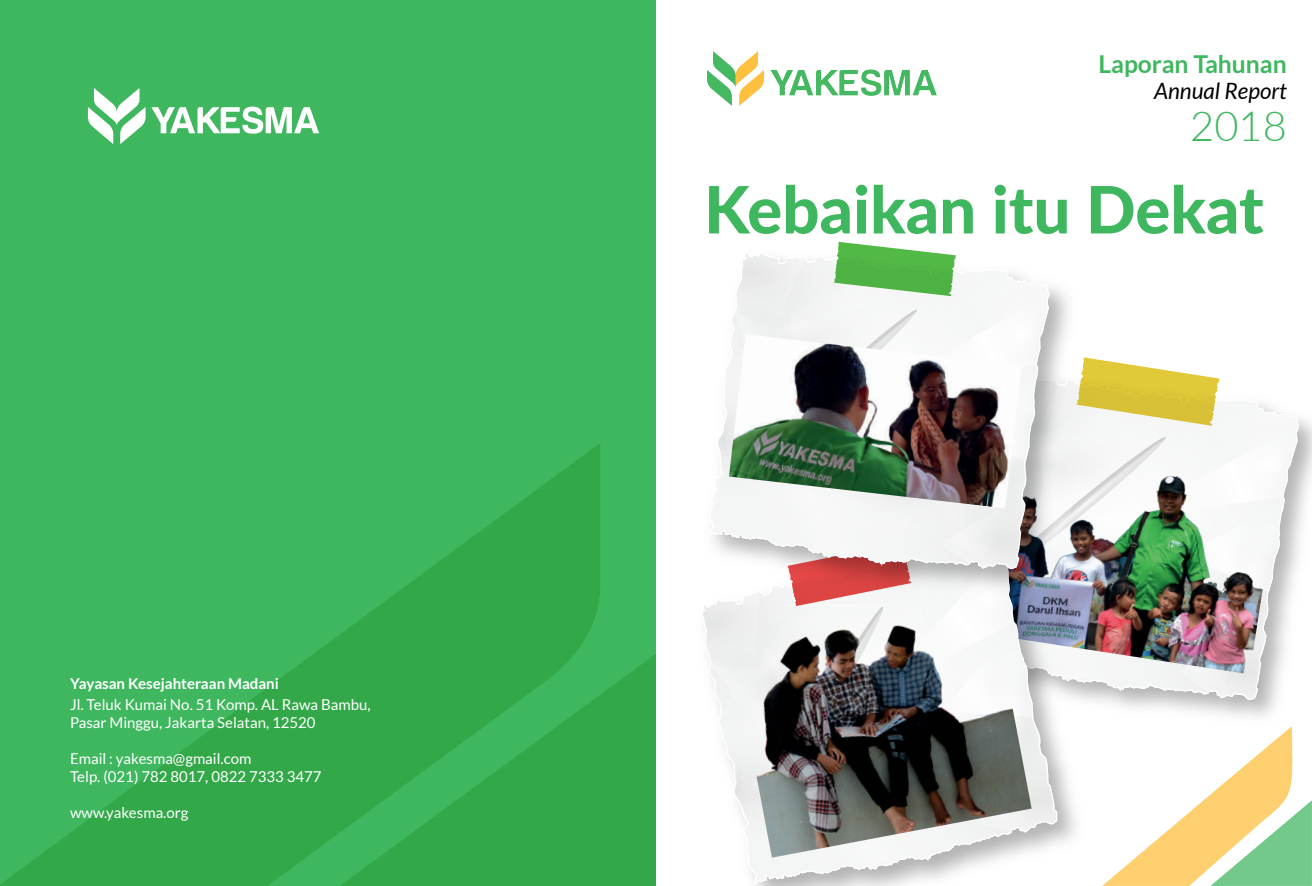
<style>
.page{position:relative;width:1312px;height:886px;background:#fff}
.page>*{position:absolute;margin:0;border:0;box-sizing:border-box;transform-origin:0 0}
.t1{font:800 65.38px "Lato";color:#3eb75f}
.t2{font:300 41.62px "Lato";color:#3eb75f}
.t3{font:700 24.62px "Lato";color:#3eb75f}
.t4{font:italic 22.5px "Lato";color:#000001}
.t5{font:15px/18px "Lato";color:#fff}
.t6{font:700 15px "Lato";color:#fff}
</style>
<div class="page">
<svg style="left:1083px;top:357px;width:214px;height:342px"></svg>
<img style="left:1083px;top:439px;width:194px;height:235px">
<img style="left:755px;top:528px;width:335px;height:358px">
<svg style="left:703px;top:603px;width:354px;height:281px"></svg>
<div style="left:1px;top:0;width:654px;height:886px;background:#3eb75f"></div>
<svg style="left:600px;top:655px;width:55px;height:231px;background:#33a94a"></svg>
<svg style="left:0;top:443px;width:600px;height:443px"></svg>
<img style="left:88px;top:88px;width:231px;height:56px">
<img style="left:707px;top:51px;width:230px;height:55px">
<img style="left:1102px;top:727px;width:209px;height:159px">
<img style="left:717px;top:241px;width:366px;height:362px">
<svg style="left:711px;top:250px;width:76px;height:319px;fill:#f4f5f5"></svg>
<svg style="left:787px;top:242px;width:268px;height:581px"></svg>
<img style="left:728px;top:334px;width:293px;height:174px">
<img style="left:732px;top:598px;width:299px;height:260px">
<p class="t6" style="left:70px;top:675px;width:210px">Yayasan Kesejahteraan Madani</p>
<p class="t5" style="left:70px;top:695px;width:302px">Jl. Teluk Kumai No. 51 Komp. AL Rawa Bambu,<br>Pasar Minggu, Jakarta Selatan, 12520</p>
<p class="t5" style="left:70px;top:749px;width:253px">Email : yakesma@gmail.com<br>Telp. (021) 782 8017, 0822 7333 3477</p>
<p class="t5" style="left:70px;top:803px;width:120px">www.yakesma.org</p>
<h3 class="t3" style="left:1098px;top:49px;width:190px">Laporan Tahunan</h3>
<h3 class="t4" style="left:1153px;top:79px;width:134px">Annual Report</h3>
<h2 class="t2" style="left:1189px;top:97px;width:98px">2018</h2>
<h1 class="t1" style="left:704px;top:161px;width:561px">Kebaikan itu Dekat</h1>
</div>
